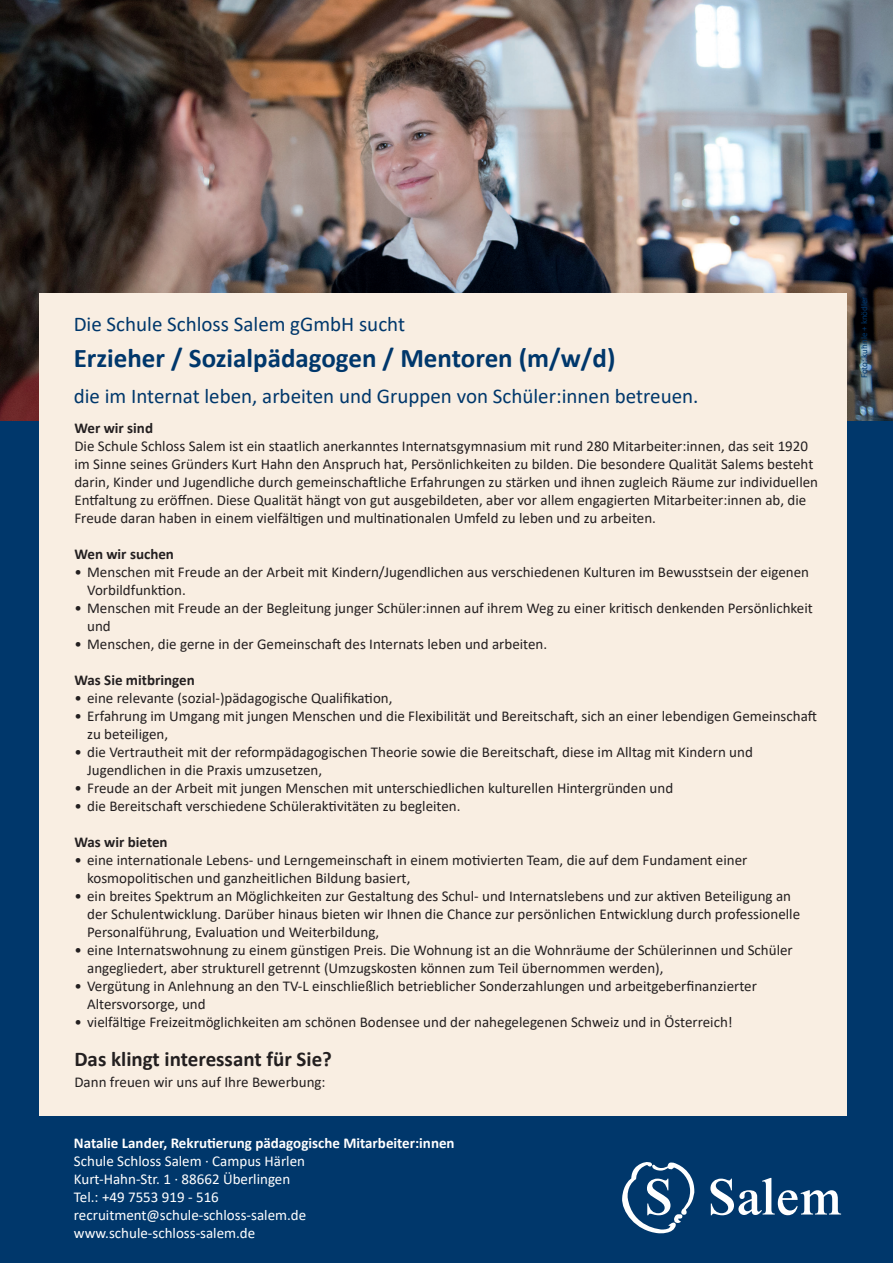
<style>
.page{position:relative;width:893px;height:1263px;background:#fff}
.page>*{position:absolute;margin:0;border:0;box-sizing:border-box;transform-origin:0 0}
.t1{font:700 27px "Calibri";color:#00376b}
.t2{font:21px "Calibri";color:#00376b}
.t3{font:700 21px "Calibri";color:#231f20}
.t4{font:15px/18px "Calibri";color:#231f20}
.t5{font:15px/18px "Calibri";color:#fff}
.t6{font:700 15px "Calibri";color:#fff}
.t7{font:700 15px "Calibri";color:#231f20}
.t8{font:9px "Calibri";color:#00376b}
</style>
<div class="page">
<div style="left:0;top:0;width:893px;height:1116px;background:#00376b"></div>
<img style="left:0;top:0;width:893px;height:421px">
<div style="left:40px;top:293px;width:807px;height:838px;background:#f9eee2"></div>
<div style="left:0;top:1116px;width:893px;height:147px;background:#00376b"></div>
<svg style="left:622px;top:1162px;width:72px;height:71px"></svg>
<svg style="left:710px;top:1178px;width:131px;height:37px"></svg>
<h2 class="t2" style="left:74px;top:310px;width:333px">Die Schule Schloss Salem gGmbH sucht</h2>
<h1 class="t1" style="left:74px;top:339px;width:543px">Erzieher / Sozialpädagogen / Mentoren (m/w/d)</h1>
<h2 class="t2" style="left:74px;top:382px;width:626px">die im Internat leben, arbeiten und Gruppen von Schüler:innen betreuen.</h2>
<p class="t7" style="left:74px;top:418px;width:80px">Wer wir sind</p>
<p class="t4" style="left:74px;top:437px;width:745px">Die Schule Schloss Salem ist ein staatlich anerkanntes Internatsgymnasium mit rund 280 Mitarbeiter:innen, das seit 1920 im Sinne seines Gründers Kurt Hahn den Anspruch hat, Persönlichkeiten zu bilden. Die besondere Qualität Salems besteht darin, Kinder und Jugendliche durch gemeinschaftliche Erfahrungen zu stärken und ihnen zugleich Räume zur individuellen Entfaltung zu eröffnen. Diese Qualität hängt von gut ausgebildeten, aber vor allem engagierten Mitarbeiter:innen ab, die Freude daran haben in einem vielfältigen und multinationalen Umfeld zu leben und zu arbeiten.</p>
<p class="t7" style="left:74px;top:544px;width:101px">Wen wir suchen</p>
<p class="t4" style="left:87px;top:563px;width:723px;text-indent:-13px">• Menschen mit Freude an der Arbeit mit Kindern/Jugendlichen aus verschiedenen Kulturen im Bewusstsein der eigenen<br>Vorbildfunktion.</p>
<p class="t4" style="left:87px;top:599px;width:727px;text-indent:-13px">• Menschen mit Freude an der Begleitung junger Schüler:innen auf ihrem Weg zu einer kritisch denkenden Persönlichkeit und</p>
<p class="t4" style="left:74px;top:635px;width:474px">• Menschen, die gerne in der Gemeinschaft des Internats leben und arbeiten.</p>
<p class="t7" style="left:74px;top:670px;width:122px">Was Sie mitbringen</p>
<p class="t4" style="left:74px;top:689px;width:320px">• eine relevante (sozial-)pädagogische Qualifikation,</p>
<p class="t4" style="left:87px;top:707px;width:731px;text-indent:-13px">• Erfahrung im Umgang mit jungen Menschen und die Flexibilität und Bereitschaft, sich an einer lebendigen Gemeinschaft zu beteiligen,</p>
<p class="t4" style="left:87px;top:743px;width:667px;text-indent:-13px">• die Vertrautheit mit der reformpädagogischen Theorie sowie die Bereitschaft, diese im Alltag mit Kindern und<br>Jugendlichen in die Praxis umzusetzen,</p>
<p class="t4" style="left:74px;top:779px;width:600px">• Freude an der Arbeit mit jungen Menschen mit unterschiedlichen kulturellen Hintergründen und</p>
<p class="t4" style="left:74px;top:797px;width:388px">• die Bereitschaft verschiedene Schüleraktivitäten zu begleiten.</p>
<p class="t7" style="left:74px;top:832px;width:95px">Was wir bieten</p>
<p class="t4" style="left:87px;top:851px;width:662px;text-indent:-13px">• eine internationale Lebens- und Lerngemeinschaft in einem motivierten Team, die auf dem Fundament einer kosmopolitischen und ganzheitlichen Bildung basiert,</p>
<p class="t4" style="left:87px;top:887px;width:714px;text-indent:-13px">• ein breites Spektrum an Möglichkeiten zur Gestaltung des Schul- und Internatslebens und zur aktiven Beteiligung an der Schulentwicklung. Darüber hinaus bieten wir Ihnen die Chance zur persönlichen Entwicklung durch professionelle<br>Personalführung, Evaluation und Weiterbildung,</p>
<p class="t4" style="left:87px;top:941px;width:707px;text-indent:-13px">• eine Internatswohnung zu einem günstigen Preis. Die Wohnung ist an die Wohnräume der Schülerinnen und Schüler angegliedert, aber strukturell getrennt (Umzugskosten können zum Teil übernommen werden),</p>
<p class="t4" style="left:87px;top:977px;width:671px;text-indent:-13px">• Vergütung in Anlehnung an den TV-L einschließlich betrieblicher Sonderzahlungen und arbeitgeberfinanzierter<br>Altersvorsorge, und</p>
<p class="t4" style="left:74px;top:1013px;width:660px">• vielfältige Freizeitmöglichkeiten am schönen Bodensee und der nahegelegenen Schweiz und in Österreich!</p>
<h2 class="t3" style="left:74px;top:1044px;width:259px">Das klingt interessant für Sie?</h2>
<p class="t4" style="left:74px;top:1073px;width:253px">Dann freuen wir uns auf Ihre Bewerbung:</p>
<p class="t6" style="left:74px;top:1133px;width:382px">Natalie Lander, Rekrutierung pädagogische Mitarbeiter:innen</p>
<p class="t5" style="left:74px;top:1152px;width:234px">Schule Schloss Salem · Campus Härlen Kurt-Hahn-Str. 1 · 88662 Überlingen Tel.: +49 7553 919 - 516 recruitment@schule-schloss-salem.de www.schule-schloss-salem.de</p>
<p class="t8" style="left:858px;top:378px;width:84px;rotate:-90deg">Foto: kuhnle + knödler</p>
</div>
